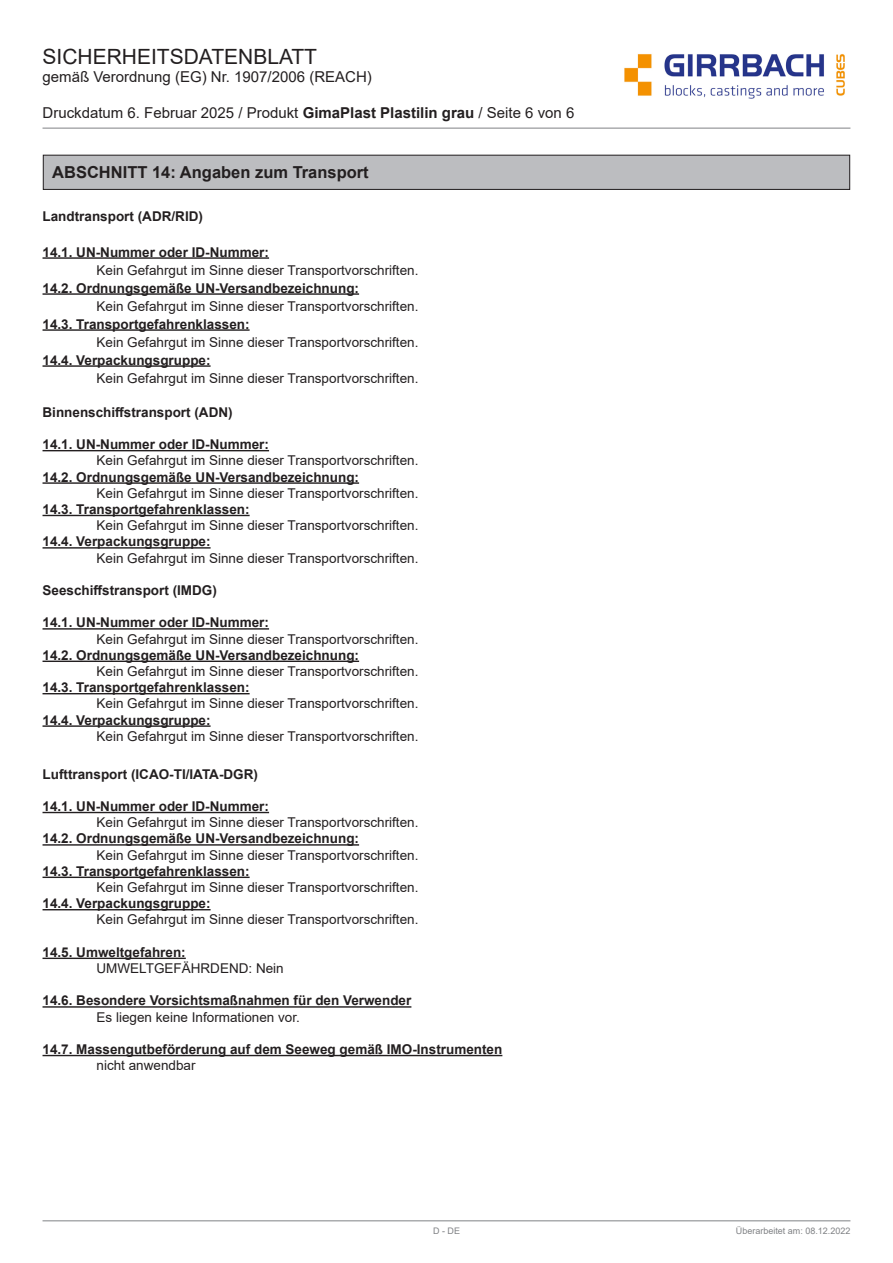
<style>
.page{position:relative;width:893px;height:1263px;background:#fff}
.page>*{position:absolute;margin:0;border:0;box-sizing:border-box;transform-origin:0 0}
.t1{font:21px "Arial";color:#231f20}
.t2{font:700 16.5px "Arial";color:#231f20}
.t3{font:15px "Arial";color:#231f20}
.t4{font:13.5px "Arial";color:#231f20}
.t5{font:700 13.5px "Arial";color:#231f20}
.t6{font:9px "Arial";color:#808285}
.s1{font-weight:700}
</style>
<div class="page">
<img style="left:624px;top:54px;width:221px;height:45px">
<hr style="left:43px;top:128px;width:807px;height:1px;background:#808285">
<hr style="left:43px;top:1220px;width:807px;height:1px;background:#808285">
<div style="left:43px;top:155px;width:807px;height:34px;background:#bcbdc0"></div>
<div style="left:43px;top:155px;width:807px;height:35px;border:1px solid #231f20"></div>
<hr style="left:43px;top:257px;width:226px;height:2px;background:#231f20">
<hr style="left:43px;top:293px;width:316px;height:2px;background:#231f20">
<hr style="left:43px;top:329px;width:207px;height:2px;background:#231f20">
<hr style="left:43px;top:365px;width:168px;height:2px;background:#231f20">
<hr style="left:43px;top:450px;width:226px;height:1px;background:#231f20">
<hr style="left:43px;top:482px;width:316px;height:2px;background:#231f20">
<hr style="left:43px;top:515px;width:207px;height:1px;background:#231f20">
<hr style="left:43px;top:547px;width:168px;height:2px;background:#231f20">
<hr style="left:43px;top:628px;width:226px;height:2px;background:#231f20">
<hr style="left:43px;top:661px;width:316px;height:1px;background:#231f20">
<hr style="left:43px;top:693px;width:207px;height:1px;background:#231f20">
<hr style="left:43px;top:725px;width:168px;height:2px;background:#231f20">
<hr style="left:43px;top:812px;width:226px;height:1px;background:#231f20">
<hr style="left:43px;top:844px;width:316px;height:2px;background:#231f20">
<hr style="left:43px;top:877px;width:207px;height:1px;background:#231f20">
<hr style="left:43px;top:909px;width:168px;height:1px;background:#231f20">
<hr style="left:43px;top:958px;width:143px;height:1px;background:#231f20">
<hr style="left:43px;top:1006px;width:368px;height:2px;background:#231f20">
<hr style="left:43px;top:1055px;width:459px;height:1px;background:#231f20">
<h1 class="t1" style="left:43px;top:42px;width:276px">SICHERHEITSDATENBLATT</h1>
<p class="t3" style="left:43px;top:66px;width:331px">gemäß Verordnung (EG) Nr. 1907/2006 (REACH)</p>
<p class="t3" style="left:43px;top:102px;width:533px">Druckdatum 6. Februar 2025 / Produkt <span class="s1">GimaPlast Plastilin grau</span> / Seite 6 von 6</p>
<p class="t2" style="left:52px;top:161px;width:318px">ABSCHNITT 14: Angaben zum Transport</p>
<p class="t5" style="left:43px;top:206px;width:162px">Landtransport (ADR/RID)</p>
<p class="t5" style="left:43px;top:242px;width:228px">14.1. UN-Nummer oder ID-Nummer:</p>
<p class="t4" style="left:97px;top:261px;width:323px">Kein Gefahrgut im Sinne dieser Transportvorschriften.</p>
<p class="t5" style="left:43px;top:278px;width:318px">14.2. Ordnungsgemäße UN-Versandbezeichnung:</p>
<p class="t4" style="left:97px;top:297px;width:323px">Kein Gefahrgut im Sinne dieser Transportvorschriften.</p>
<p class="t5" style="left:43px;top:314px;width:209px">14.3. Transportgefahrenklassen:</p>
<p class="t4" style="left:97px;top:333px;width:323px">Kein Gefahrgut im Sinne dieser Transportvorschriften.</p>
<p class="t5" style="left:43px;top:350px;width:170px">14.4. Verpackungsgruppe:</p>
<p class="t4" style="left:97px;top:369px;width:323px">Kein Gefahrgut im Sinne dieser Transportvorschriften.</p>
<p class="t5" style="left:43px;top:402px;width:192px">Binnenschiffstransport (ADN)</p>
<p class="t5" style="left:43px;top:435px;width:228px">14.1. UN-Nummer oder ID-Nummer:</p>
<p class="t4" style="left:97px;top:451px;width:323px">Kein Gefahrgut im Sinne dieser Transportvorschriften.</p>
<p class="t5" style="left:43px;top:467px;width:318px">14.2. Ordnungsgemäße UN-Versandbezeichnung:</p>
<p class="t4" style="left:97px;top:484px;width:323px">Kein Gefahrgut im Sinne dieser Transportvorschriften.</p>
<p class="t5" style="left:43px;top:500px;width:209px">14.3. Transportgefahrenklassen:</p>
<p class="t4" style="left:97px;top:516px;width:323px">Kein Gefahrgut im Sinne dieser Transportvorschriften.</p>
<p class="t5" style="left:43px;top:532px;width:170px">14.4. Verpackungsgruppe:</p>
<p class="t4" style="left:97px;top:549px;width:323px">Kein Gefahrgut im Sinne dieser Transportvorschriften.</p>
<p class="t5" style="left:43px;top:581px;width:176px">Seeschiffstransport (IMDG)</p>
<p class="t5" style="left:43px;top:613px;width:228px">14.1. UN-Nummer oder ID-Nummer:</p>
<p class="t4" style="left:97px;top:630px;width:323px">Kein Gefahrgut im Sinne dieser Transportvorschriften.</p>
<p class="t5" style="left:43px;top:645px;width:318px">14.2. Ordnungsgemäße UN-Versandbezeichnung:</p>
<p class="t4" style="left:97px;top:662px;width:323px">Kein Gefahrgut im Sinne dieser Transportvorschriften.</p>
<p class="t5" style="left:43px;top:678px;width:209px">14.3. Transportgefahrenklassen:</p>
<p class="t4" style="left:97px;top:694px;width:323px">Kein Gefahrgut im Sinne dieser Transportvorschriften.</p>
<p class="t5" style="left:43px;top:710px;width:170px">14.4. Verpackungsgruppe:</p>
<p class="t4" style="left:97px;top:727px;width:323px">Kein Gefahrgut im Sinne dieser Transportvorschriften.</p>
<p class="t5" style="left:43px;top:764px;width:217px">Lufttransport (ICAO-TI/IATA-DGR)</p>
<p class="t5" style="left:43px;top:797px;width:228px">14.1. UN-Nummer oder ID-Nummer:</p>
<p class="t4" style="left:97px;top:813px;width:323px">Kein Gefahrgut im Sinne dieser Transportvorschriften.</p>
<p class="t5" style="left:43px;top:829px;width:318px">14.2. Ordnungsgemäße UN-Versandbezeichnung:</p>
<p class="t4" style="left:97px;top:846px;width:323px">Kein Gefahrgut im Sinne dieser Transportvorschriften.</p>
<p class="t5" style="left:43px;top:861px;width:209px">14.3. Transportgefahrenklassen:</p>
<p class="t4" style="left:97px;top:878px;width:323px">Kein Gefahrgut im Sinne dieser Transportvorschriften.</p>
<p class="t5" style="left:43px;top:894px;width:170px">14.4. Verpackungsgruppe:</p>
<p class="t4" style="left:97px;top:910px;width:323px">Kein Gefahrgut im Sinne dieser Transportvorschriften.</p>
<p class="t5" style="left:43px;top:942px;width:145px">14.5. Umweltgefahren:</p>
<p class="t4" style="left:97px;top:959px;width:189px">UMWELTGEFÄHRDEND: Nein</p>
<p class="t5" style="left:43px;top:991px;width:370px">14.6. Besondere Vorsichtsmaßnahmen für den Verwender</p>
<p class="t4" style="left:97px;top:1008px;width:205px">Es liegen keine Informationen vor.</p>
<p class="t5" style="left:43px;top:1040px;width:461px">14.7. Massengutbeförderung auf dem Seeweg gemäß IMO-Instrumenten</p>
<p class="t4" style="left:97px;top:1056px;width:101px">nicht anwendbar</p>
<p class="t6" style="left:433px;top:1224px;width:28px">D - DE</p>
<p class="t6" style="left:736px;top:1224px;width:116px">Überarbeitet am: 08.12.2022</p>
</div>
